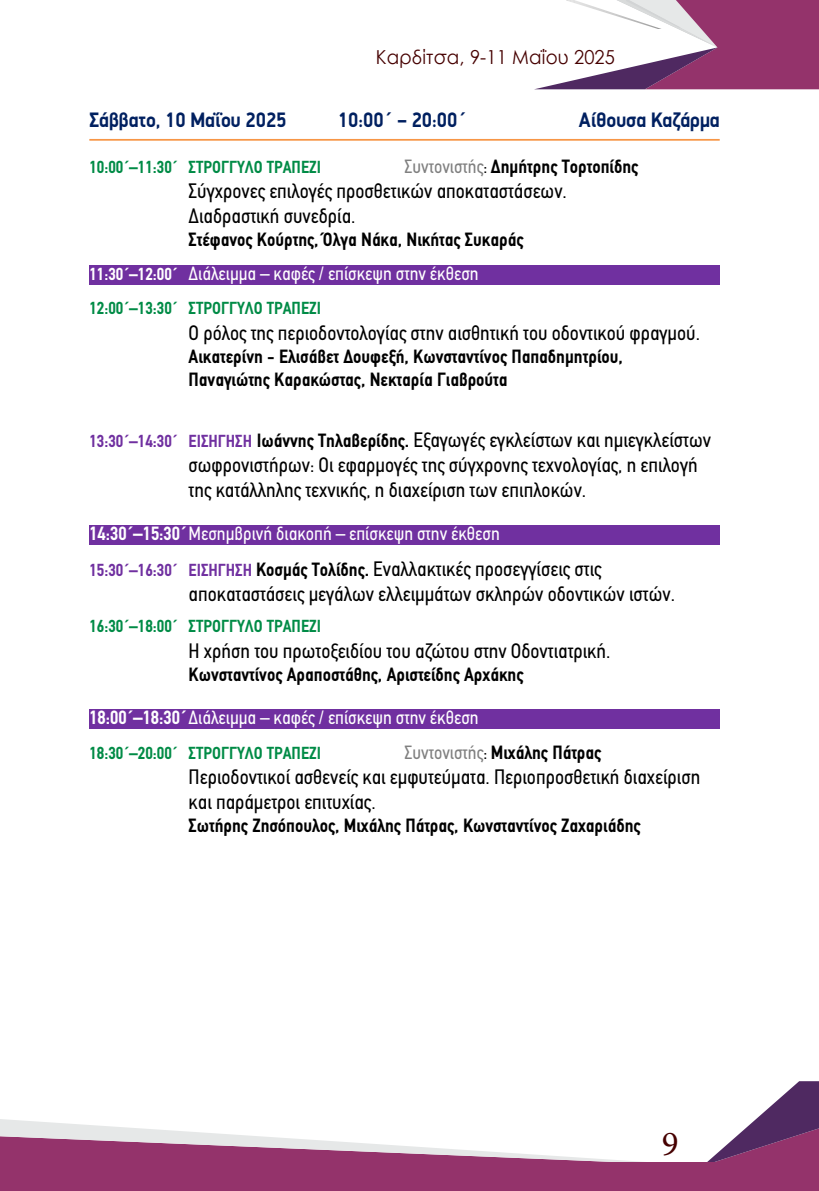
<style>
.page{position:relative;width:819px;height:1191px;background:#fff}
.page>*{position:absolute;margin:0;border:0;box-sizing:border-box;transform-origin:0 0}
.t1{font:35px "Minion Pro";color:#460000}
.t2{font:21px/25.2px "PF Din Text Condensed";color:#000}
.t3{font:700 21px "PF Din Display";color:#002060;scale:.9 1}
.t4{font:700 19.25px/33.6px "PF Din Text Condensed";color:#000}
.t5{font:19.25px "PF Din Text Condensed";color:#fff}
.t6{font:19.25px "Century Gothic";letter-spacing:.01em;color:#460000;scale:.95 1}
.t7{font:700 17.5px "PF Din Text Condensed";color:#008b46}
.s1{font-weight:400;color:#808080}
.s2{font-weight:400}
.s3{font-size:17.5px;color:#fff}
.s4{font-weight:400;color:#fff}
.s5{font-weight:700;font-size:17.5px;color:#7030a0}
.s6{font-weight:700;font-size:19.25px}
.s7{font-weight:700}
</style>
<div class="page">
<svg style="left:536px;top:0;width:283px;height:89px"></svg>
<img style="left:566px;top:0;width:95px;height:29px">
<svg style="left:0;top:1081px;width:819px;height:82px"></svg>
<div style="left:0;top:1163px;width:819px;height:28px;background:#94336b"></div>
<div style="left:89px;top:265px;width:630px;height:19px;background:#7030a0"></div>
<div style="left:89px;top:525px;width:630px;height:20px;background:#7030a0"></div>
<div style="left:89px;top:709px;width:630px;height:19px;background:#7030a0"></div>
<hr style="left:89px;top:139px;width:630px;height:2px;background:#f79646">
<p class="t6" style="left:376px;top:44px;width:253px">Καρδίτσα, 9-11 Μαΐου 2025</p>
<p class="t3" style="left:89px;top:107px;width:220px">Σάββατο, 10 Μαΐου 2025</p>
<p class="t3" style="left:338px;top:107px;width:144px">10:00΄ – 20:00΄</p>
<p class="t3" style="left:578px;top:107px;width:158px">Αίθουσα Καζάρμα</p>
<p class="t7" style="left:89px;top:156px;width:233px">10:00΄–11:30΄ ΣΤΡΟΓΓΥΛΟ ΤΡΑΠΕΖΙ</p>
<p class="t4" style="left:404px;top:149px;width:235px"><span class="s1">Συντονιστής</span><span class="s2">:</span> Δημήτρης Τορτοπίδης</p>
<p class="t2" style="left:189px;top:178px;width:380px">Σύγχρονες επιλογές προσθετικών αποκαταστάσεων.<br>Διαδραστική συνεδρία.</p>
<p class="t4" style="left:89px;top:222px;width:435px;text-indent:99px">Στέφανος Κούρτης, Όλγα Νάκα, Νικήτας Συκαράς<br><span class="s3">11:30΄–12:00΄</span> <span class="s4">Διάλειμμα – καφές / επίσκεψη στην έκθεση</span></p>
<p class="t7" style="left:89px;top:298px;width:233px">12:00΄–13:30΄ ΣΤΡΟΓΓΥΛΟ ΤΡΑΠΕΖΙ</p>
<p class="t2" style="left:189px;top:320px;width:513px">Ο ρόλος της περιοδοντολογίας στην αισθητική του οδοντικού φραγμού.</p>
<p class="t4" style="left:189px;top:344px;width:435px;line-height:23.1px">Αικατερίνη - Ελισάβετ Δουφεξή, Κωνσταντίνος Παπαδημητρίου,<br>Παναγιώτης Καρακώστας, Νεκταρία Γιαβρούτα</p>
<p class="t2" style="left:189px;top:427px;width:524px;text-indent:-99px"><span class="s5">13:30΄–14:30΄ ΕΙΣΗΓΗΣΗ</span> <span class="s6">Ιωάννης Τηλαβερίδης.</span> Εξαγωγές εγκλείστων και ημιεγκλείστων σωφρονιστήρων: Οι εφαρμογές της σύγχρονης τεχνολογίας, η επιλογή της κατάλληλης τεχνικής, η διαχείριση των επιπλοκών.</p>
<p class="t5" style="left:89px;top:522px;width:412px"><span class="s7">14:30΄–15:30΄</span>Μεσημβρινή διακοπή – επίσκεψη στην έκθεση</p>
<p class="t2" style="left:189px;top:556px;width:488px;text-indent:-99px"><span class="s5">15:30΄–16:30΄ ΕΙΣΗΓΗΣΗ</span> <span class="s6">Κοσμάς Τολίδης.</span> Εναλλακτικές προσεγγίσεις στις αποκαταστάσεις μεγάλων ελλειμμάτων σκληρών οδοντικών ιστών.</p>
<p class="t7" style="left:89px;top:616px;width:233px">16:30΄–18:00΄ ΣΤΡΟΓΓΥΛΟ ΤΡΑΠΕΖΙ</p>
<p class="t2" style="left:189px;top:638px;width:423px">Η χρήση του πρωτοξειδίου του αζώτου στην Οδοντιατρική.</p>
<p class="t4" style="left:189px;top:657px;width:336px">Κωνσταντίνος Αραποστάθης, Αριστείδης Αρχάκης</p>
<p class="t5" style="left:89px;top:706px;width:391px"><span class="s7">18:00΄–18:30΄</span>Διάλειμμα – καφές / επίσκεψη στην έκθεση</p>
<p class="t7" style="left:89px;top:742px;width:233px">18:30΄–20:00΄ ΣΤΡΟΓΓΥΛΟ ΤΡΑΠΕΖΙ</p>
<p class="t4" style="left:404px;top:735px;width:198px"><span class="s1">Συντονιστής</span><span class="s2">:</span> Μιχάλης Πάτρας</p>
<p class="t2" style="left:189px;top:764px;width:513px">Περιοδοντικοί ασθενείς και εμφυτεύματα. Περιοπροσθετική διαχείριση και παράμετροι επιτυχίας.</p>
<p class="t4" style="left:189px;top:809px;width:453px">Σωτήρης Ζησόπουλος, Μιχάλης Πάτρας, Κωνσταντίνος Ζαχαριάδης</p>
<h1 class="t1" style="left:662px;top:1120px;width:18px">9</h1>
</div>
